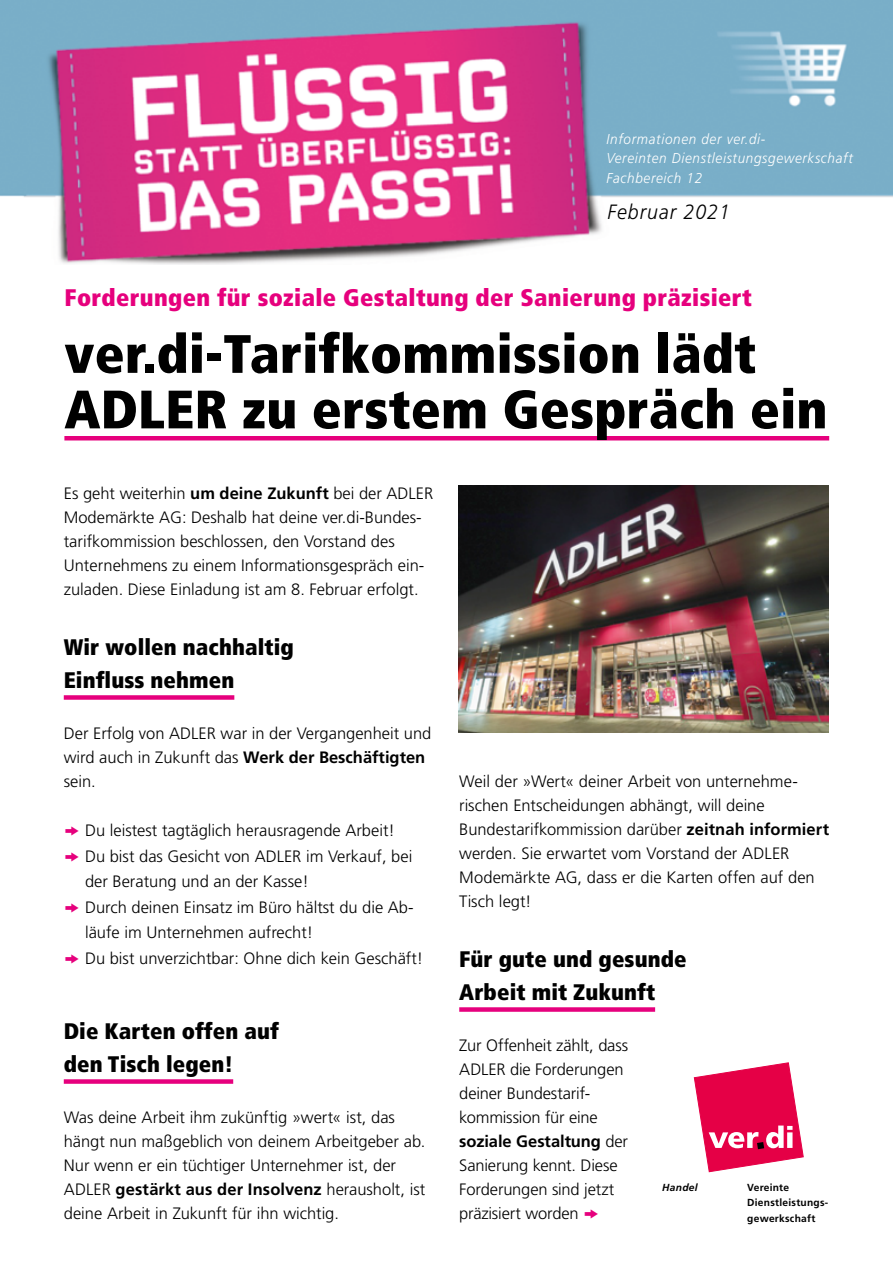
<style>
.page{position:relative;width:893px;height:1263px;background:#fff}
.page>*{position:absolute;margin:0;border:0;box-sizing:border-box;transform-origin:0 0}
._01_Head{font:900 condensed 54px/55.5px "Frutiger";letter-spacing:.005em;color:#000}
.v_head_02{font:900 condensed 24px "Frutiger";letter-spacing:.015em;color:#e6007d}
._01_ZÜ{font:900 condensed 22.5px/33px "Frutiger";letter-spacing:.005em;color:#000}
.v_Infozeile{font:italic 300 20.7px "Frutiger";letter-spacing:.05em;color:#000;scale:.94 1}
._01_Text{font:300 16.5px/24px "Frutiger";color:#000}
.v_Infozeile-2{font:italic 300 14.25px "Frutiger";letter-spacing:.05em;color:#fff;scale:.94 1}
.t1{font:700 10.2px/15.5px "Frutiger";letter-spacing:.025em;color:#000}
.t2{font:italic 700 10.2px "Frutiger";letter-spacing:.025em;color:#000}
.s1{font-weight:700}
.s2{font-family:"Zeal";font-weight:400;color:#e6007d}
</style>
<div class="page">
<div style="left:459px;top:1007px;width:196px;height:5px;background:#e6007d"></div>
<svg style="left:694px;top:1062px;width:109px;height:110px"></svg>
<hr style="left:64px;top:436px;width:765px;height:4px;background:#e6007d">
<img style="left:0;top:0;width:893px;height:265px">
<div style="left:64px;top:695px;width:170px;height:5px;background:#e6007d"></div>
<div style="left:64px;top:1079px;width:169px;height:5px;background:#e6007d"></div>
<img style="left:459px;top:485px;width:370px;height:247px">
<p class="v_Infozeile-2" style="left:606px;top:131px;width:171px">Informationen der ver.di-</p>
<p class="v_Infozeile-2" style="left:606px;top:150px;width:264px">Vereinten Dienstleistungsgewerkschaft</p>
<p class="v_Infozeile-2" style="left:606px;top:170px;width:103px">Fachbereich 12</p>
<p class="v_Infozeile" style="left:608px;top:200px;width:132px">Februar 2021</p>
<p class="v_head_02" style="left:64px;top:283px;width:689px">Forderungen für soziale Gestaltung der Sanierung präzisiert</p>
<p class="_01_Head" style="left:64px;top:326px;width:765px">ver.di-Tarifkommission lädt<br>ADLER zu erstem Gespräch ein</p>
<p class="_01_Text" style="left:64px;top:481px;width:371px">Es geht weiterhin <span class="s1">um deine Zukunft</span> bei der ADLER Modemärkte AG: Deshalb hat deine ver.di-Bundes&shy;tarifkommission beschlossen, den Vorstand des Unternehmens zu einem Informationsgespräch ein&shy;zuladen. Diese Einladung ist am 8. Februar erfolgt.</p>
<p class="_01_ZÜ" style="left:64px;top:630px;width:232px">Wir wollen nachhaltig<br>Einfluss nehmen</p>
<p class="_01_Text" style="left:64px;top:721px;width:369px">Der Erfolg von ADLER war in der Vergangenheit und wird auch in Zukunft das <span class="s1">Werk der Beschäftigten </span>sein.</p>
<p class="_01_Text" style="left:64px;top:818px;width:333px"><span class="s2">k</span> Du leistest tagtäglich herausragende Arbeit!</p>
<p class="_01_Text" style="left:85px;top:843px;width:329px;line-height:25.5px;text-indent:-21px"><span class="s2">k</span> Du bist das Gesicht von ADLER im Verkauf, bei der Beratung und an der Kasse!</p>
<p class="_01_Text" style="left:85px;top:894px;width:330px;line-height:25.5px;text-indent:-21px"><span class="s2">k</span> Durch deinen Einsatz im Büro hältst du die Ab&shy;läufe im Unternehmen aufrecht!</p>
<p class="_01_Text" style="left:64px;top:946px;width:361px"><span class="s2">k</span> Du bist unverzichtbar: Ohne dich kein Geschäft!</p>
<p class="_01_ZÜ" style="left:64px;top:1014px;width:217px">Die Karten offen auf den Tisch legen!</p>
<p class="_01_Text" style="left:64px;top:1105px;width:363px">Was deine Arbeit ihm zukünftig »wert« ist, das hängt nun maßgeblich von deinem Arbeitgeber ab.<br>Nur wenn er ein tüchtiger Unternehmer ist, der ADLER <span class="s1">gestärkt aus der Insolvenz</span> herausholt, ist deine Arbeit in Zukunft für ihn wichtig.</p>
<p class="_01_Text" style="left:459px;top:769px;width:371px">Weil der »Wert« deiner Arbeit von unternehme&shy;rischen Entscheidungen abhängt, will deine Bundestarifkommission darüber <span class="s1">zeitnah informiert </span>werden. Sie erwartet vom Vorstand der ADLER Modemärkte AG, dass er die Karten offen auf den Tisch legt!</p>
<p class="_01_ZÜ" style="left:459px;top:942px;width:229px">Für gute und gesunde<br>Arbeit mit Zukunft</p>
<p class="_01_Text" style="left:459px;top:1033px;width:170px">Zur Offenheit zählt, dass<br>ADLER die Forderungen deiner Bundestarif&shy;kommission für eine <span class="s1">soziale Gestaltung</span> der<br>Sanierung kennt. Diese<br>Forderungen sind jetzt präzisiert worden <span class="s2">k</span></p>
<p class="t2" style="left:662px;top:1181px;width:37px">Handel</p>
<p class="t1" style="left:747px;top:1179px;width:83px">Vereinte<br>Dienstleistungs&shy;gewerkschaft</p>
</div>
